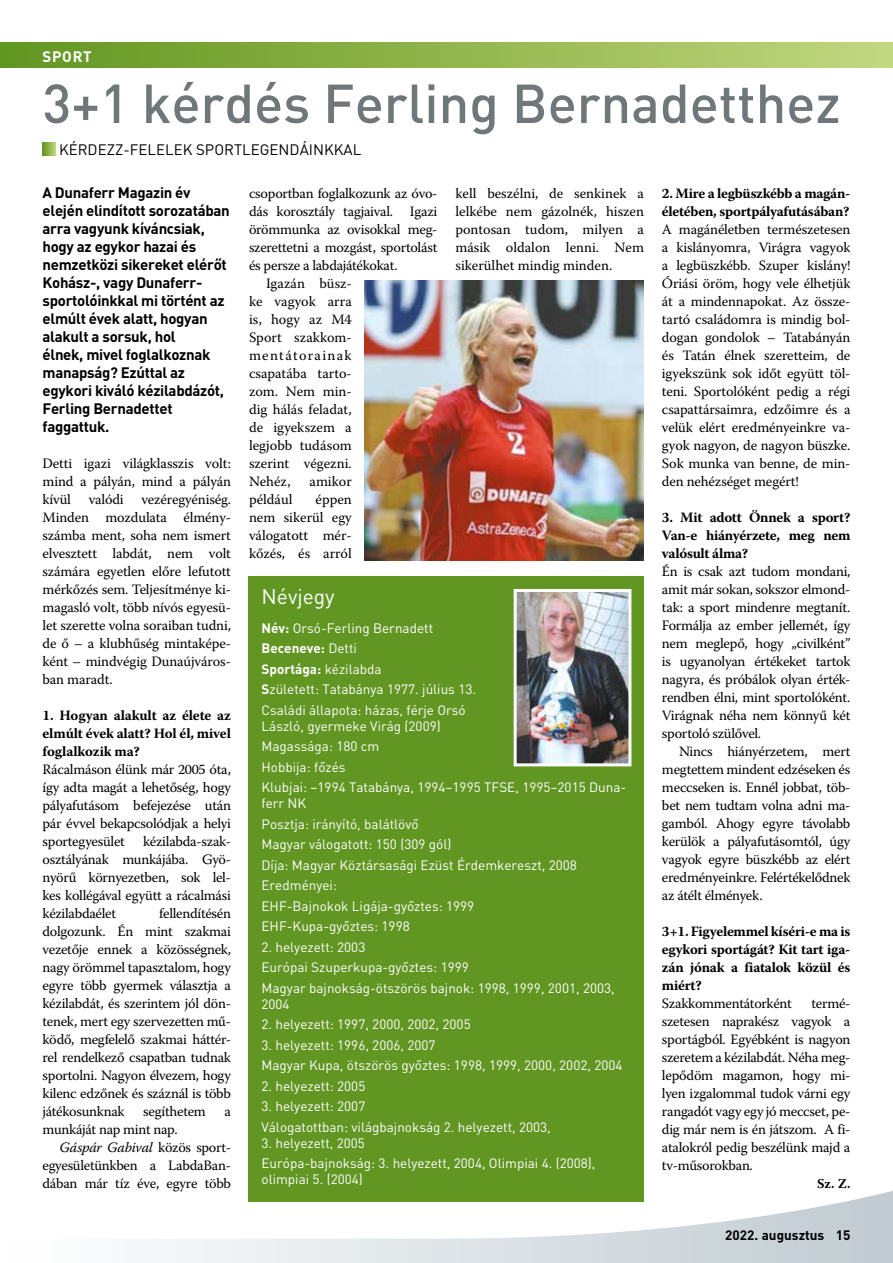
<style>
.page{position:relative;width:893px;height:1263px;background:#fff}
.page>*{position:absolute;margin:0;border:0;box-sizing:border-box;transform-origin:0 0}
.t1{font:500 54px "DIN";color:#70777a}
.t2{font:21px "DIN";color:#fff}
.t3{font:700 15px/18px "DIN";letter-spacing:-.02em;color:#000}
.t4{font:15px "DIN";color:#000}
.t5{font:700 15px "DIN";letter-spacing:.05em;color:#fff}
.t6{font:14.25px/18px "Warnock Pro";letter-spacing:-.015em;color:#000;text-align:justify}
.t7{font:700 14.25px/18px "Warnock Pro";letter-spacing:-.015em;color:#000;text-align:justify}
.t8{font:14.25px "Warnock Pro";letter-spacing:.005em;color:#000}
.t9{font:italic 14.25px "Warnock Pro";letter-spacing:-.02em;color:#000}
.t10{font:14.25px "Warnock Pro";letter-spacing:.095em;color:#000}
.t11{font:13.5px/20.4px "DIN";color:#fff}
.t12{font:700 13.5px "DIN";color:#000}
.t13{font:700 13.5px "Warnock Pro";color:#000}
.s1{font-style:normal}
.s2{font-weight:700}
</style>
<div class="page">
<div style="left:0;top:42px;width:893px;height:26px;background:linear-gradient(to right,#62951f,#c2d67e)"></div>
<svg style="left:43px;top:142px;width:12px;height:13px"></svg>
<div style="left:249px;top:576px;width:395px;height:625px;background:#629623"></div>
<img style="left:518px;top:593px;width:109px;height:169px">
<div style="left:514px;top:589px;width:117px;height:177px;border:3px solid #fff"></div>
<img style="left:365px;top:281px;width:279px;height:280px">
<svg style="left:158px;top:1187px;width:735px;height:76px"></svg>
<p class="t5" style="left:43px;top:46px;width:51px">SPORT</p>
<h1 class="t1" style="left:43px;top:67px;width:800px">3+1 kérdés Ferling Bernadetthez</h1>
<p class="t4" style="left:59px;top:140px;width:304px">KÉRDEZZ-FELELEK SPORTLEGENDÁINKKAL</p>
<p class="t3" style="left:43px;top:183px;width:189px">A Dunaferr Magazin év elején elindított sorozatában arra vagyunk kíváncsiak, hogy az egykor hazai és nemzetközi sikereket elérőt<br>Kohász-, vagy Dunaferr&shy;sportolóinkkal mi történt az elmúlt évek alatt, hogyan alakult a sorsuk, hol<br>élnek, mivel foglalkoznak manapság? Ezúttal az egykori kiváló kézilabdázót,<br>Ferling Bernadettet faggattuk.</p>
<p class="t6" style="left:43px;top:454px;width:190px">Detti igazi világklasszis volt: mind a pályán, mind a pályán kívül valódi vezéregyéniség.<br>Minden mozdulata élmény&shy;számba ment, soha nem ismert elvesztett labdát, nem volt számára egyetlen előre lefutott mérkőzés sem. Teljesítménye ki&shy;magasló volt, több nívós egyesü&shy;let szerette volna soraiban tudni, de ő – a klubhűség mintaképe&shy;ként – mindvégig Dunaújváros&shy;ban maradt.</p>
<p class="t7" style="left:43px;top:706px;width:190px">1. Hogyan alakult az élete az elmúlt évek alatt? Hol él, mivel foglalkozik ma?</p>
<p class="t6" style="left:43px;top:760px;width:190px">Rácalmáson élünk már 2005 óta, így adta magát a lehetőség, hogy pályafutásom befejezése után pár évvel bekapcsolódjak a helyi sportegyesület</p>
<p class="t6" style="left:43px;top:832px;width:190px;text-indent:101px">kézilabda-szak&shy;osztályának munkájába. Gyö&shy;nyörű környezetben, sok lel&shy;kes kollégával együtt a rácalmási kézilabdaélet</p>
<p class="t6" style="left:43px;top:904px;width:190px;text-indent:117px">fellendítésén dolgozunk. Én mint szakmai vezetője ennek a közösségnek, nagy örömmel tapasztalom, hogy egyre több gyermek választja a kézilabdát, és szerintem jól dön&shy;tenek, mert egy szervezetten mű&shy;ködő, megfelelő szakmai háttér&shy;rel rendelkező csapatban tudnak sportolni. Nagyon élvezem, hogy kilenc edzőnek és száznál is több játékosunknak</p>
<p class="t6" style="left:143px;top:1102px;width:64px">segíthetem</p>
<p class="t6" style="left:225px;top:1102px;width:8px">a</p>
<p class="t6" style="left:43px;top:1120px;width:137px">munkáját nap mint nap.</p>
<p class="t9" style="left:60px;top:1139px;width:172px">Gáspár Gabival <span class="s1">közös sport-</span></p>
<p class="t6" style="left:43px;top:1156px;width:189px">egyesületünkben a LabdaBan-</p>
<p class="t6" style="left:43px;top:1174px;width:190px">dában már tíz éve, egyre több</p>
<p class="t6" style="left:455px;top:184px;width:190px">kell beszélni, de senkinek a lelkébe nem gázolnék, hiszen pontosan tudom, milyen a másik oldalon lenni. Nem sikerülhet mindig minden.</p>
<p class="t7" style="left:662px;top:184px;width:190px">2. Mire a legbüszkébb a magán&shy;életében, sportpályafutásában?</p>
<p class="t6" style="left:249px;top:184px;width:190px">csoportban foglalkozunk az óvo-</p>
<p class="t6" style="left:249px;top:202px;width:190px">dás korosztály tagjaival. Igazi</p>
<p class="t6" style="left:249px;top:220px;width:190px">örömmunka az ovisokkal meg-</p>
<p class="t6" style="left:249px;top:238px;width:190px">szerettetni a mozgást, sportolást</p>
<p class="t6" style="left:249px;top:256px;width:150px">és persze a labdajátékokat.</p>
<p class="t6" style="left:266px;top:274px;width:87px">Igazán büsz-</p>
<p class="t6" style="left:249px;top:292px;width:104px">ke vagyok arra</p>
<p class="t8" style="left:249px;top:311px;width:104px">is, hogy az M4</p>
<p class="t6" style="left:249px;top:328px;width:104px">Sport szakkom-</p>
<p class="t10" style="left:249px;top:347px;width:104px">mentátorainak</p>
<p class="t8" style="left:249px;top:365px;width:104px">csapatába tarto-</p>
<p class="t6" style="left:249px;top:382px;width:104px">zom. Nem min-</p>
<p class="t6" style="left:249px;top:400px;width:104px">dig hálás feladat,</p>
<p class="t6" style="left:249px;top:418px;width:104px">de igyekszem a</p>
<p class="t8" style="left:249px;top:437px;width:104px">legjobb tudásom</p>
<p class="t6" style="left:249px;top:454px;width:104px">szerint végezni.</p>
<p class="t6" style="left:249px;top:472px;width:43px">Nehéz,</p>
<p class="t6" style="left:310px;top:472px;width:44px">amikor</p>
<p class="t6" style="left:249px;top:490px;width:45px">például</p>
<p class="t6" style="left:662px;top:220px;width:190px">A magánéletben természetesen a kislányomra, Virágra vagyok a legbüszkébb. Szuper kislány!<br>Óriási öröm, hogy vele élhetjük át a mindennapokat. Az össze&shy;tartó családomra is mindig bol&shy;dogan gondolok – Tatabányán és Tatán élnek szeretteim, de igyekszünk sok időt együtt töl&shy;teni. Sportolóként pedig a régi csapattársaimra, edzőimre és a velük elért eredményeinkre va&shy;gyok nagyon, de nagyon büszke.<br>Sok munka van benne, de min&shy;den nehézséget megért!</p>
<p class="t7" style="left:662px;top:508px;width:190px">3. Mit adott Önnek a sport?<br>Van-e hiányérzete, meg nem valósult álma?</p>
<p class="t6" style="left:662px;top:562px;width:190px">Én is csak azt tudom mondani, amit már sokan, sokszor elmond&shy;tak: a sport mindenre megtanít.<br>Formálja az ember jellemét, így nem meglepő, hogy „civilként” is ugyanolyan értékeket tartok nagyra, és próbálok olyan érték&shy;rendben élni, mint sportolóként.<br>Virágnak néha nem könnyű két sportoló szülővel.</p>
<p class="t6" style="left:662px;top:742px;width:190px;text-indent:17px">Nincs hiányérzetem, mert megtettem mindent edzéseken és meccseken is. Ennél jobbat, töb&shy;bet nem tudtam volna adni ma&shy;gamból. Ahogy egyre távolabb kerülök a pályafutásomtól, úgy vagyok egyre büszkébb az elért eredményeinkre. Felértékelődnek az átélt élmények.</p>
<p class="t7" style="left:662px;top:922px;width:190px">3+1. Figyelemmel kíséri-e ma is egykori sportágát? Kit tart iga&shy;zán jónak a fiatalok közül és miért?</p>
<p class="t6" style="left:662px;top:994px;width:131px">Szakkommentátorként</p>
<p class="t6" style="left:249px;top:490px;width:104px;text-indent:67px">éppen nem sikerül egy válogatott mér&shy;kőzés, és arról</p>
<h2 class="t2" style="left:261px;top:582px;width:75px">Névjegy</h2>
<p class="t11" style="left:261px;top:617px;width:216px"><span class="s2">Név:</span> Orsó-Ferling Bernadett<br><span class="s2">Beceneve:</span> Detti<br><span class="s2">Sportága:</span> kézilabda<br><span class="s2">S</span>zületett: Tatabánya 1977. július 13.<br>Családi állapota: házas, férje Orsó</p>
<p class="t11" style="left:261px;top:715px;width:366px">László, gyermeke Virág (2009)<br>Magassága: 180 cm<br>Hobbija: főzés<br>Klubjai: –1994 Tatabánya, 1994–1995 TFSE, 1995–2015 Duna-</p>
<p class="t11" style="left:261px;top:793px;width:317px">ferr NK<br>Posztja: irányító, balátlövő<br>Magyar válogatott: 150 (309 gól)<br>Díja: Magyar Köztársasági Ezüst Érdemkereszt, 2008<br>Eredményei:<br>EHF-Bajnokok Ligája-győztes: 1999<br>EHF-Kupa-győztes: 1998</p>
<p class="t11" style="left:261px;top:936px;width:355px">2. helyezett: 2003<br>Európai Szuperkupa-győztes: 1999<br>Magyar bajnokság-ötszörös bajnok: 1998, 1999, 2001, 2003,</p>
<p class="t11" style="left:261px;top:993px;width:30px">2004</p>
<p class="t11" style="left:261px;top:1014px;width:211px">2. helyezett: 1997, 2000, 2002, 2005</p>
<p class="t11" style="left:261px;top:1034px;width:363px">3. helyezett: 1996, 2006, 2007<br>Magyar Kupa, ötszörös győztes: 1998, 1999, 2000, 2002, 2004</p>
<p class="t11" style="left:261px;top:1075px;width:105px">2. helyezett: 2005</p>
<p class="t11" style="left:261px;top:1095px;width:291px">3. helyezett: 2007<br>Válogatottban: világbajnokság 2. helyezett, 2003,</p>
<p class="t11" style="left:261px;top:1132px;width:336px">3. helyezett, 2005<br>Európa-bajnokság: 3. helyezett, 2004, Olimpiai 4. (2008),</p>
<p class="t11" style="left:261px;top:1169px;width:103px">olimpiai 5. (2004)</p>
<p class="t6" style="left:662px;top:994px;width:190px;text-indent:150px">termé&shy;szetesen naprakész vagyok a sportágból. Egyébként is nagyon szeretem a kézilabdát. Néha meg&shy;lepődöm magamon, hogy mi&shy;lyen izgalommal tudok várni egy rangadót vagy egy jó meccset, pe&shy;dig már nem is én játszom. A fi&shy;atalokról pedig beszélünk majd a tv-műsorokban.</p>
<p class="t13" style="left:817px;top:1175px;width:35px">Sz. Z.</p>
<p class="t12" style="left:725px;top:1225px;width:127px">2022. augusztus 15</p>
</div>
